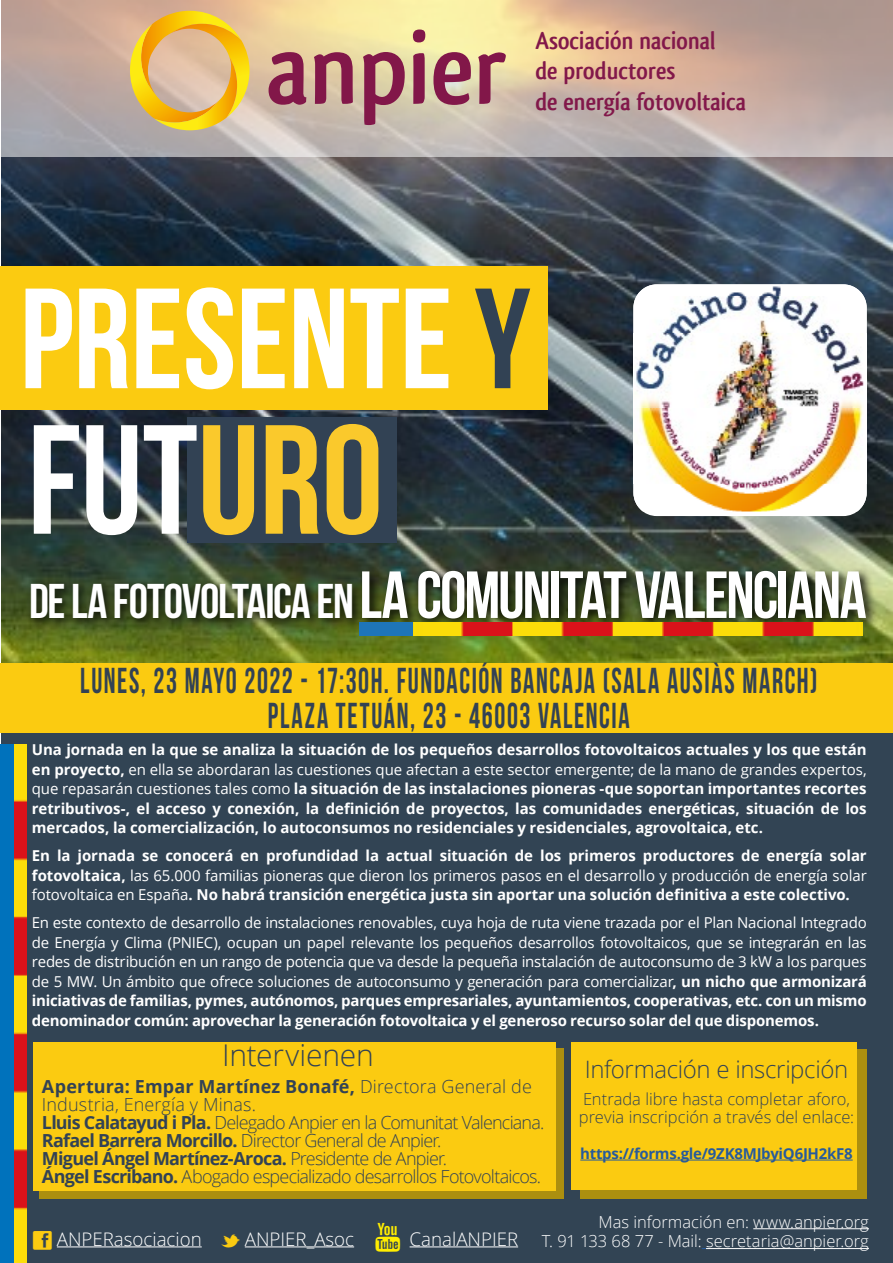
<style>
.page{position:relative;width:893px;height:1263px;background:#fff}
.page>*{position:absolute;margin:0;border:0;box-sizing:border-box;transform-origin:0 0}
.t1{font:154.95px "Bebas Neue";color:#fff}
.t2{font:142.2px "Bebas Neue";color:#fff}
.t3{font:66.45px "Bebas Neue";letter-spacing:-.03em;color:#fff}
.t4{font:36px/35.1px "Bebas Neue";letter-spacing:.055em;color:#324254;text-align:center;scale:.77 1}
.t5{font:300 30px "Open Sans";letter-spacing:-.01em;color:#324255}
.t6{font:700 25.5px/30.6px "Qlassik";color:#82184a}
.t7{font:300 24px "Open Sans";letter-spacing:-.015em;color:#324255}
.t8{font:300 18.75px "Open Sans";color:#fff}
.t9{font:300 18px/18px "Open Sans";letter-spacing:-.045em;color:#324255}
.t10{font:300 16.5px/19.8px "Open Sans";color:#fff;text-align:right}
.t11{font:300 16.5px/18px "Open Sans";color:#324255}
.t12{font:700 15px/19.5px "Open Sans";letter-spacing:-.005em;color:#fff;text-align:justify}
.t13{font:15px/19.5px "Open Sans";letter-spacing:-.015em;color:#fff;text-align:justify}
.t14{font:700 15px "Open Sans";letter-spacing:-.02em;color:#275b9b}
.s1{color:#324254}
.s2{color:#fac92c}
.s3{font-size:48.75px}
.s4{font-weight:400}
.s5{font-weight:700}
.s6{color:#fbcb11}
</style>
<div class="page">
<img style="left:1px;top:157px;width:892px;height:506px">
<div style="left:1px;top:674px;width:892px;height:589px;background:#324454"></div>
<div style="left:0;top:663px;width:893px;height:69px;background:#fbcb11"></div>
<img style="left:636px;top:284px;width:228px;height:12px">
<img style="left:633px;top:296px;width:234px;height:215px">
<div style="left:26px;top:567px;width:852px;height:62px;background:#000;opacity:.85"></div>
<div style="left:39px;top:1047px;width:524px;height:151px;background:#ac8f0f"></div>
<div style="left:33px;top:1042px;width:523px;height:149px;background:#fbcb11"></div>
<div style="left:580px;top:1049px;width:287px;height:149px;background:#ac8f0f"></div>
<div style="left:571px;top:1042px;width:286px;height:147px;background:#fbcb11"></div>
<hr style="left:580px;top:1160px;width:273px;height:1px;background:#275b9b">
<hr style="left:57px;top:1246px;width:145px;height:1px;background:#fff">
<hr style="left:245px;top:1246px;width:109px;height:1px;background:#fff">
<hr style="left:410px;top:1246px;width:108px;height:1px;background:#fff">
<hr style="left:753px;top:1228px;width:116px;height:1px;background:#fff">
<hr style="left:706px;top:1248px;width:163px;height:1px;background:#fff">
<div style="left:0;top:266px;width:548px;height:144px;background:#fbcb11"></div>
<div style="left:187px;top:417px;width:210px;height:126px;background:#324254"></div>
<svg style="left:1px;top:0;width:892px;height:157px;background:#cab6a3"></svg>
<svg style="left:130px;top:11px;width:120px;height:119px;background:#e5be66"></svg>
<svg style="left:269px;top:52px;width:37px;height:53px;background:#a5596b"></svg>
<svg style="left:314px;top:52px;width:39px;height:52px;background:#a65e6d"></svg>
<svg style="left:363px;top:52px;width:42px;height:73px;background:#ab6f78"></svg>
<svg style="left:413px;top:30px;width:12px;height:74px"></svg>
<svg style="left:433px;top:52px;width:38px;height:53px;background:#aa6a77"></svg>
<svg style="left:478px;top:52px;width:28px;height:52px"></svg>
<div style="left:359px;top:623px;width:55px;height:13px;background:#1e75b8"></div>
<img style="left:13px;top:745px;width:14px;height:518px">
<img style="left:414px;top:623px;width:448px;height:13px">
<div style="left:0;top:745px;width:13px;height:518px;background:#0072bc"></div>
<h3 class="t6" style="left:535px;top:25px;width:212px">Asociación nacional<br>de productores<br>de energía fotovoltaica</h3>
<h2 class="t2" style="left:20px;top:261px;width:512px">PRESENTE <span class="s1">Y</span></h2>
<h1 class="t1" style="left:28px;top:395px;width:357px">FUT<span class="s2">URO</span></h1>
<h3 class="t3" style="left:29px;top:558px;width:839px"><span class="s3">DE LA FOTOVOLTAICA EN</span> LA COMUNITAT VALENCIANA</h3>
<h3 class="t4" style="left:80px;top:662px;width:959px">LUNES, 23 MAYO 2022 - 17:30H. FUNDACIÓN BANCAJA (SALA AUSIÀS MARCH)<br>PLAZA TETUÁN, 23 - 46003 VALENCIA</h3>
<p class="t12" style="left:32px;top:739px;width:836px">Una jornada en la que se analiza la situación de los pequeños desarrollos fotovoltaicos actuales y los que están en proyecto, <span class="s4">en ella se abordaran las cuestiones que afectan a este sector emergente; de la mano de grandes expertos, que repasarán cuestiones tales como</span> la situación de las instalaciones pioneras -que soportan importantes recortes retributivos-, el acceso y conexión, la definición de proyectos, las comunidades energéticas, situación de los mercados, la comercialización, lo autoconsumos no residenciales y residenciales, agrovoltaica, etc.</p>
<p class="t12" style="left:32px;top:845px;width:836px">En la jornada se conocerá en profundidad la actual situación de los primeros productores de energía solar fotovoltaica, <span class="s4">las 65.000 familias pioneras que dieron los primeros pasos en el desarrollo y producción de energía solar fotovoltaica en España</span>. No habrá transición energética justa sin aportar una solución definitiva a este colectivo.</p>
<p class="t13" style="left:32px;top:912px;width:836px">En este contexto de desarrollo de instalaciones renovables, cuya hoja de ruta viene trazada por el Plan Nacional Integrado de Energía y Clima (PNIEC), ocupan un papel relevante los pequeños desarrollos fotovoltaicos, que se integrarán en las redes de distribución en un rango de potencia que va desde la pequeña instalación de autoconsumo de 3 kW a los parques de 5 MW. Un ámbito que ofrece soluciones de autoconsumo y generación para comercializar<span class="s5">, un nicho que armonizará iniciativas de familias, pymes, autónomos, parques empresariales, ayuntamientos, cooperativas, etc. con un mismo denominador común: aprovechar la generación fotovoltaica y el generoso recurso solar del que disponemos.</span></p>
<h3 class="t5" style="left:222px;top:1035px;width:153px">Intervienen</h3>
<p class="t9" style="left:42px;top:1077px;width:504px"><span class="s5">Apertura: Empar Martínez Bonafé,</span> Directora General de Industria, Energía y Minas.<br><span class="s5">Lluis Calatayud i Pla.</span> Delegado Anpier en la Comunitat Valenciana.<br><span class="s5">Rafael Barrera Morcillo.</span> Director General de Anpier.<br><span class="s5">Miguel Ángel Martínez-Aroca.</span> Presidente de Anpier.<br><span class="s5">Ángel Escribano.</span> Abogado especializado desarrollos Fotovoltaicos.</p>
<h3 class="t7" style="left:585px;top:1053px;width:265px">Información e inscripción</h3>
<p class="t11" style="left:579px;top:1089px;width:277px">Entrada libre hasta completar aforo, previa inscripción a través del enlace:</p>
<p class="t14" style="left:580px;top:1143px;width:274px">https://forms.gle/9ZK8MJbyiQ6JH2kF8</p>
<p class="t8" style="left:57px;top:1226px;width:299px">ANPERasociacion <span class="s6">▼</span> ANPIER_Asoc</p>
<p class="t8" style="left:410px;top:1226px;width:110px">CanalANPIER</p>
<p class="t10" style="left:542px;top:1211px;width:329px">Mas información en: www.anpier.org<br>T. 91 133 68 77 - Mail: secretaria@anpier.org</p>
</div>
